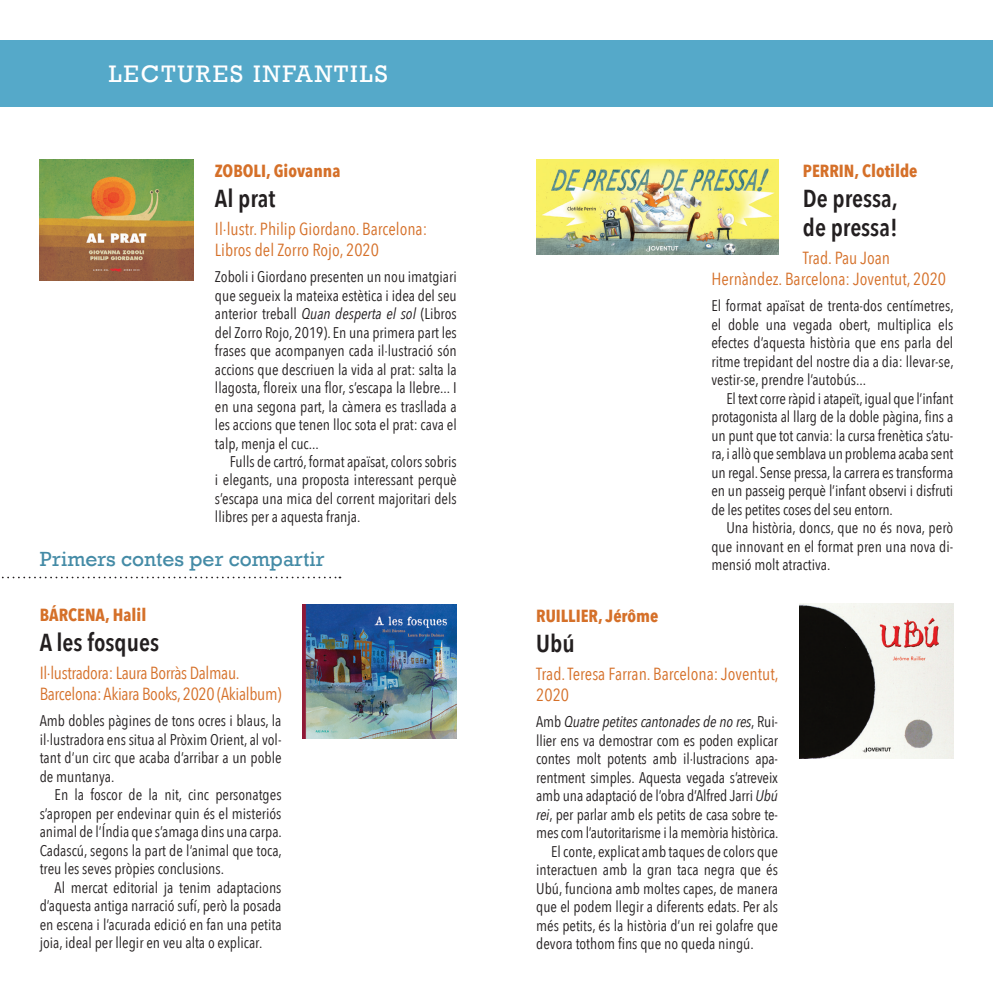
<style>
.page{position:relative;width:993px;height:993px;background:#fff}
.page>*{position:absolute;margin:0;border:0;box-sizing:border-box;transform-origin:0 0}
.t1{font:600 24.5px/29.4px "Avenir Next Condensed";color:#231f20}
.t2{font:24.5px "Rockwell";letter-spacing:.08em;color:#fff}
.t3{font:21px "Rockwell";color:#448ba6}
.t4{font:17.5px/21px "Avenir Next Condensed";color:#d57029}
.t5{font:17.5px/21px "Avenir Next Condensed";letter-spacing:-.02em;color:#d57029}
.t6{font:700 17.5px "Avenir Next Condensed";color:#d57029}
.t7{font:15.4px/18.6px "Avenir Next Condensed";color:#231f20;text-align:justify}
.t8{font:italic 15.4px "Avenir Next Condensed";letter-spacing:-.01em;color:#231f20}
.s1{font-style:italic}
.s2{font-style:normal}
</style>
<div class="page">
<div style="left:0;top:40px;width:992px;height:66px;background:#55a9c9"></div>
<img style="left:536px;top:160px;width:241px;height:94px">
<img style="left:799px;top:603px;width:153px;height:155px">
<img style="left:302px;top:604px;width:154px;height:134px">
<img style="left:40px;top:160px;width:154px;height:120px">
<svg style="left:1px;top:576px;width:339px;height:2px"></svg>
<h1 class="t2" style="left:109px;top:59px;width:280px">Lectures infantils</h1>
<p class="t6" style="left:215px;top:160px;width:127px">ZOBOLI, Giovanna</p>
<h1 class="t1" style="left:215px;top:182px;width:62px">Al prat</h1>
<p class="t4" style="left:215px;top:217px;width:214px">Il·lustr. Philip Giordano. Barcelona:<br>Libros del Zorro Rojo, 2020</p>
<p class="t7" style="left:215px;top:266px;width:243px">Zoboli i Giordano presenten un nou imatgiari que segueix la mateixa estètica i idea del seu anterior treball <span class="s1">Quan desperta el sol</span> (Libros del Zorro Rojo, 2019). En una primera part les frases que acompanyen cada il·lustració són accions que descriuen la vida al prat: salta la llagosta, floreix una flor, s’escapa la llebre... I en una segona part, la càmera es trasllada a les accions que tenen lloc sota el prat: cava el talp, menja el cuc...</p>
<p class="t7" style="left:215px;top:451px;width:243px;text-indent:15px">Fulls de cartró, format apaïsat, colors sobris i elegants, una proposta interessant perquè s’escapa una mica del corrent majoritari dels llibres per a aquesta franja.</p>
<h2 class="t3" style="left:40px;top:546px;width:286px">Primers contes per compartir</h2>
<p class="t6" style="left:40px;top:604px;width:108px">BÁRCENA, Halil</p>
<h1 class="t1" style="left:40px;top:626px;width:121px">A les fosques</h1>
<p class="t5" style="left:40px;top:661px;width:243px">Il·lustradora: Laura Borràs Dalmau.<br>Barcelona: Akiara Books, 2020 (Akialbum)</p>
<p class="t7" style="left:40px;top:710px;width:243px">Amb dobles pàgines de tons ocres i blaus, la il·lustradora ens situa al Pròxim Orient, al vol&shy;tant d’un circ que acaba d’arribar a un poble de muntanya.</p>
<p class="t7" style="left:40px;top:784px;width:244px;text-indent:15px">En la foscor de la nit, cinc personatges s’apropen per endevinar quin és el misteriós animal de l’Índia que s’amaga dins una carpa.<br>Cadascú, segons la part de l’animal que toca, treu les seves pròpies conclusions.</p>
<p class="t7" style="left:40px;top:876px;width:243px;text-indent:15px">Al mercat editorial ja tenim adaptacions d’aquesta antiga narració sufí, però la posada en escena i l’acurada edició en fan una petita joia, ideal per llegir en veu alta o explicar.</p>
<p class="t6" style="left:802px;top:160px;width:116px">PERRIN, Clotilde</p>
<h1 class="t1" style="left:802px;top:182px;width:96px">De pressa, de pressa!</h1>
<p class="t4" style="left:711px;top:246px;width:236px;text-indent:91px">Trad. Pau Joan<br>Hernàndez. Barcelona: Joventut, 2020</p>
<p class="t7" style="left:711px;top:296px;width:244px">El format apaïsat de trenta-dos centímetres, el doble una vegada obert, multiplica els efectes d’aquesta història que ens parla del ritme trepidant del nostre dia a dia: llevar-se, vestir-se, prendre l’autobús...</p>
<p class="t7" style="left:711px;top:388px;width:243px;text-indent:15px">El text corre ràpid i atapeït, igual que l’infant protagonista al llarg de la doble pàgina, fins a un punt que tot canvia: la cursa frenètica s’atu&shy;ra, i allò que semblava un problema acaba sent un regal. Sense pressa, la carrera es transforma en un passeig perquè l’infant observi i disfruti de les petites coses del seu entorn.</p>
<p class="t7" style="left:711px;top:518px;width:243px;text-indent:15px">Una història, doncs, que no és nova, però que innovant en el format pren una nova di&shy;mensió molt atractiva.</p>
<p class="t6" style="left:536px;top:605px;width:124px">RUILLIER, Jérôme</p>
<h1 class="t1" style="left:536px;top:627px;width:40px">Ubú</h1>
<p class="t4" style="left:536px;top:662px;width:244px">Trad. Teresa Farran. Barcelona: Joventut,<br>2020</p>
<p class="t8" style="left:536px;top:712px;width:243px"><span class="s2">Amb</span> Quatre petites cantonades de no res<span class="s2">, Rui-</span></p>
<p class="t7" style="left:536px;top:730px;width:243px">llier ens va demostrar com es poden explicar</p>
<p class="t7" style="left:536px;top:748px;width:243px">contes molt potents amb il·lustracions apa-</p>
<p class="t7" style="left:536px;top:767px;width:243px">rentment simples. Aquesta vegada s’atreveix</p>
<p class="t7" style="left:536px;top:785px;width:243px">amb una adaptació de l’obra d’Alfred Jarri <span class="s1">Ubú</span></p>
<p class="t7" style="left:536px;top:804px;width:243px"><span class="s1">rei</span>, per parlar amb els petits de casa sobre te-</p>
<p class="t7" style="left:536px;top:822px;width:244px">mes com l’autoritarisme i la memòria històrica.</p>
<p class="t7" style="left:551px;top:841px;width:228px">El conte, explicat amb taques de colors que</p>
<p class="t7" style="left:536px;top:859px;width:243px">interactuen amb la gran taca negra que és</p>
<p class="t7" style="left:536px;top:878px;width:243px">Ubú, funciona amb moltes capes, de manera</p>
<p class="t7" style="left:536px;top:896px;width:243px">que el podem llegir a diferents edats. Per als</p>
<p class="t7" style="left:536px;top:914px;width:243px">més petits, és la història d’un rei golafre que</p>
<p class="t7" style="left:536px;top:933px;width:219px">devora tothom fins que no queda ningú.</p>
</div>
